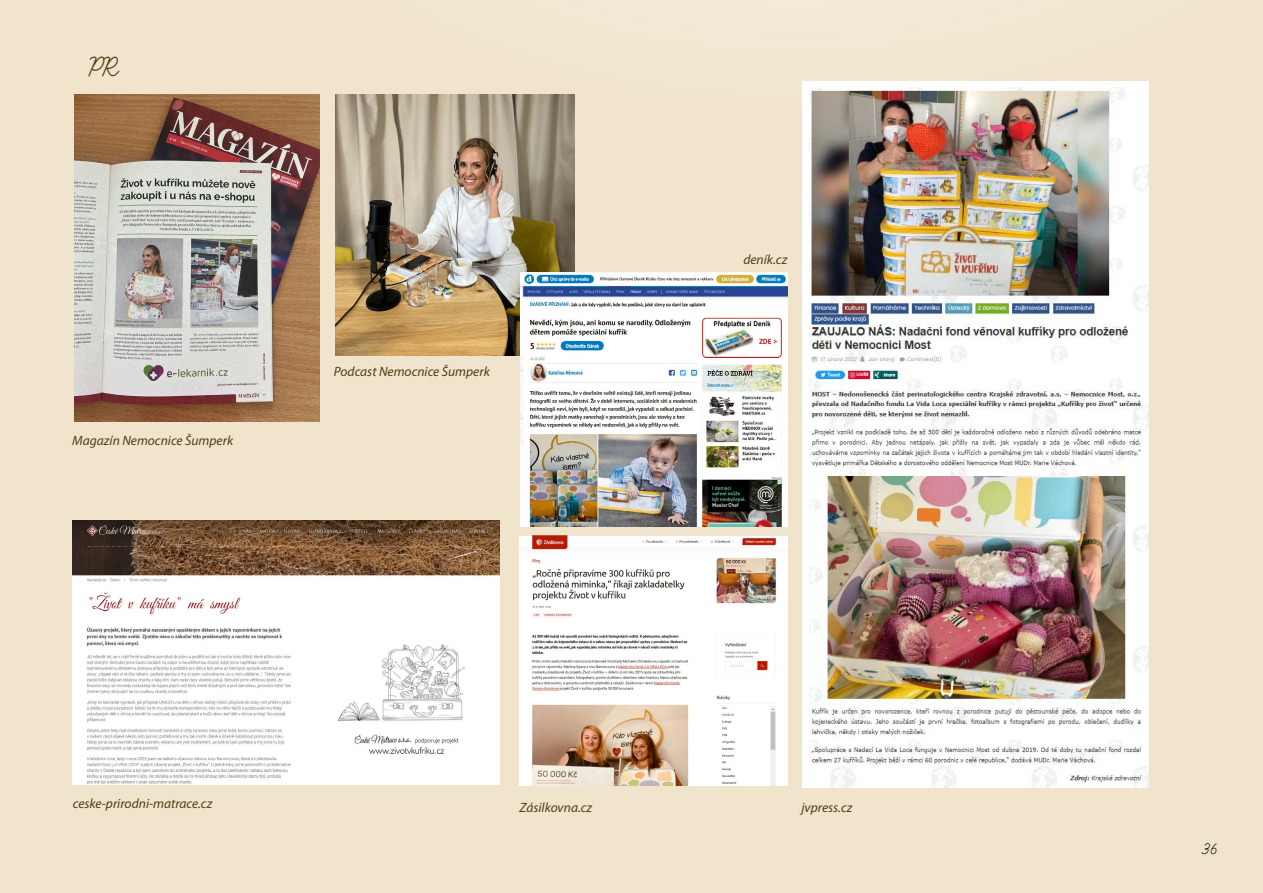
<style>
.page{position:relative;width:1263px;height:893px;background:#f0e5cc}
.page>*{position:absolute;margin:0;border:0;box-sizing:border-box;transform-origin:0 0}
.t1{font:700 30px "Learning Curve";color:#4f3d14}
.t2{font:700 16.5px "Learning Curve";color:#000}
.t3{font:italic 13.5px "Myriad Pro";color:#4f3d18}
</style>
<div class="page">
<img style="left:75px;top:95px;width:245px;height:327px">
<div style="left:802px;top:81px;width:346px;height:707px;background:#fff"></div>
<img style="left:809px;top:87px;width:339px;height:701px">
<img style="left:73px;top:521px;width:427px;height:263px">
<img style="left:335px;top:95px;width:240px;height:261px">
<img style="left:520px;top:536px;width:268px;height:249px">
<img style="left:520px;top:272px;width:268px;height:254px">
<h1 class="t1" style="left:89px;top:51px;width:31px">PR</h1>
<p class="t3" style="left:72px;top:432px;width:162px">Magazín Nemocnice Šumperk</p>
<p class="t3" style="left:334px;top:363px;width:157px">Podcast Nemocnice Šumperk</p>
<p class="t3" style="left:73px;top:795px;width:141px">ceske-prirodni-matrace.cz</p>
<p class="t3" style="left:520px;top:799px;width:74px">Zásilkovna.cz</p>
<p class="t3" style="left:743px;top:251px;width:45px">deník.cz</p>
<p class="t3" style="left:801px;top:799px;width:52px">jvpress.cz</p>
<p class="t2" style="left:1203px;top:840px;width:16px">36</p>
</div>
